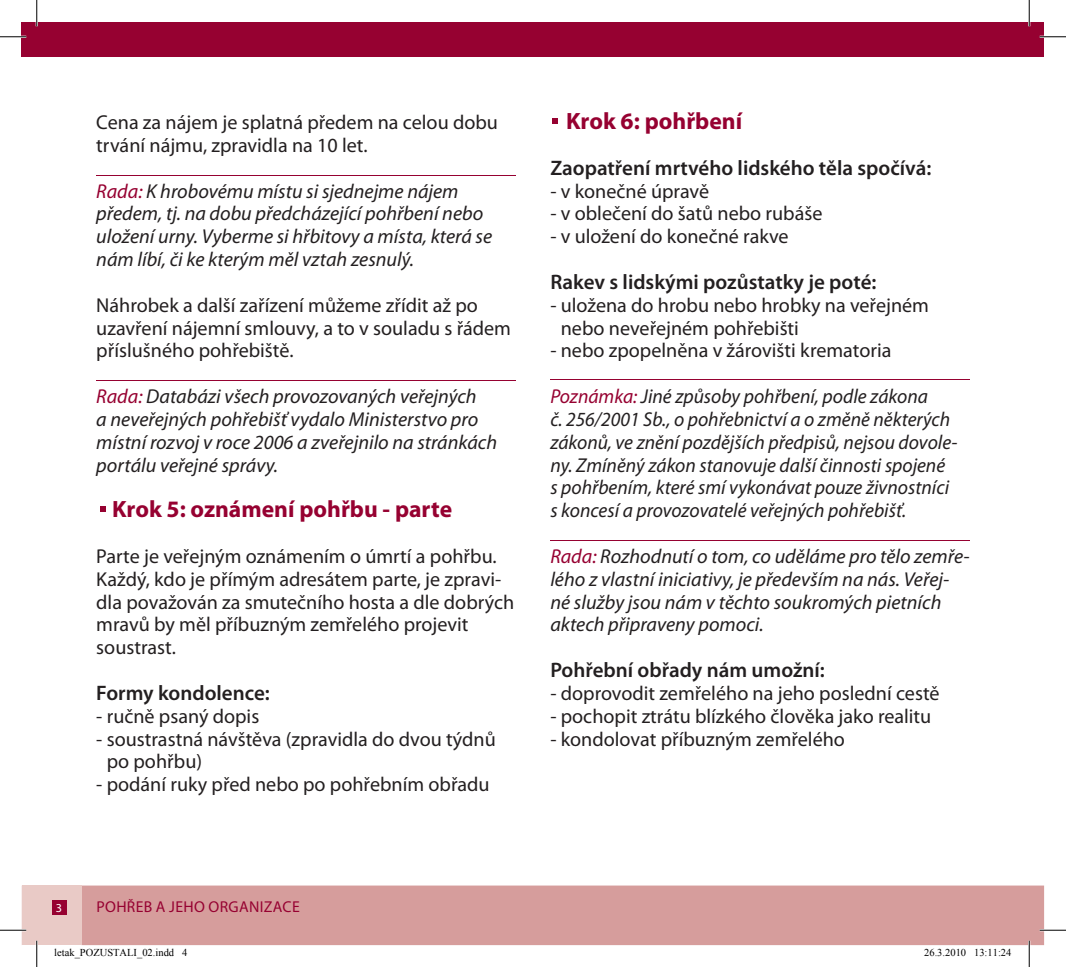
<style>
.page{position:relative;width:1066px;height:967px;background:#fff}
.page>*{position:absolute;margin:0;border:0;box-sizing:border-box;transform-origin:0 0}
.t1{font:700 23.62px "Myriad Pro";color:#960131}
.t2{font:600 21px "Myriad Pro";color:#231f20}
.t3{font:italic 20.12px/22.8px "Myriad Pro";color:#231f20}
.t4{font:20.12px/22.8px "Myriad Pro";color:#231f20}
.t5{font:15.75px "Myriad Pro";letter-spacing:.02em;color:#960131}
.t6{font:12.25px "Myriad Pro";color:#fff}
.t7{font:10.5px "Times New Roman";color:#000}
.s1{color:#960131}
</style>
<div class="page">
<div style="left:22px;top:22px;width:1022px;height:35px;background:#960131"></div>
<div style="left:81px;top:885px;width:963px;height:60px;background:#d69d9c"></div>
<div style="left:22px;top:885px;width:59px;height:60px;background:#e9cac6"></div>
<div style="left:52px;top:900px;width:15px;height:15px;background:#960131"></div>
<hr style="left:96px;top:380px;width:420px;height:1px;background:#960131">
<hr style="left:96px;top:175px;width:420px;height:1px;background:#960131">
<hr style="left:550px;top:540px;width:419px;height:1px;background:#960131">
<hr style="left:550px;top:379px;width:419px;height:1px;background:#960131">
<svg style="left:100px;top:506px;width:6px;height:6px"></svg>
<svg style="left:552px;top:118px;width:6px;height:6px"></svg>
<hr style="left:0;top:36px;width:26px;height:2px;background:#fff">
<hr style="left:1039px;top:36px;width:27px;height:2px;background:#fff">
<hr style="left:0;top:929px;width:26px;height:2px;background:#fff">
<hr style="left:1039px;top:929px;width:27px;height:2px;background:#fff">
<hr style="left:36px;top:0;width:2px;height:26px;background:#fff">
<hr style="left:36px;top:940px;width:2px;height:26px;background:#fff">
<hr style="left:1028px;top:0;width:2px;height:26px;background:#fff">
<hr style="left:1028px;top:940px;width:2px;height:26px;background:#fff">
<svg style="left:0;top:36px;width:26px;height:1px"></svg>
<svg style="left:1039px;top:36px;width:27px;height:1px"></svg>
<svg style="left:0;top:929px;width:26px;height:1px"></svg>
<svg style="left:1039px;top:929px;width:27px;height:1px"></svg>
<svg style="left:36px;top:0;width:1px;height:26px"></svg>
<svg style="left:36px;top:940px;width:1px;height:26px"></svg>
<svg style="left:1029px;top:0;width:1px;height:26px"></svg>
<svg style="left:1029px;top:940px;width:1px;height:26px"></svg>
<p class="t4" style="left:96px;top:111px;width:403px">Cena za nájem je splatná předem na celou dobu trvání nájmu, zpravidla na 10 let.</p>
<p class="t3" style="left:96px;top:179px;width:397px"><span class="s1">Rada:</span> K hrobovému místu si sjednejme nájem předem, tj. na dobu předcházející pohřbení nebo uložení urny. Vyberme si hřbitovy a místa, která se nám líbí, či ke kterým měl vztah zesnulý.</p>
<p class="t4" style="left:96px;top:293px;width:416px">Náhrobek a další zařízení můžeme zřídit až po uzavření nájemní smlouvy, a to v souladu s řádem příslušného pohřebiště.</p>
<p class="t3" style="left:96px;top:384px;width:402px"><span class="s1">Rada:</span> Databázi všech provozovaných veřejných<br>a neveřejných pohřebišť vydalo Ministerstvo pro místní rozvoj v roce 2006 a zveřejnilo na stránkách portálu veřejné správy.</p>
<p class="t1" style="left:112px;top:494px;width:341px">Krok 5: oznámení pohřbu - parte</p>
<p class="t4" style="left:96px;top:544px;width:419px">Parte je veřejným oznámením o úmrtí a pohřbu.<br>Každý, kdo je přímým adresátem parte, je zpravi&shy;dla považován za smutečního hosta a dle dobrých mravů by měl příbuzným zemřelého projevit soustrast.</p>
<p class="t2" style="left:96px;top:679px;width:175px">Formy kondolence:</p>
<p class="t4" style="left:96px;top:704px;width:164px">- ručně psaný dopis</p>
<p class="t4" style="left:107px;top:727px;width:390px;text-indent:-10px">- soustrastná návštěva (zpravidla do dvou týdnů po pohřbu)</p>
<p class="t4" style="left:96px;top:772px;width:395px">- podání ruky před nebo po pohřebním obřadu</p>
<p class="t1" style="left:566px;top:106px;width:178px">Krok 6: pohřbení</p>
<p class="t2" style="left:550px;top:154px;width:382px">Zaopatření mrtvého lidského těla spočívá:</p>
<p class="t4" style="left:550px;top:179px;width:160px">- v konečné úpravě</p>
<p class="t4" style="left:550px;top:202px;width:274px">- v oblečení do šatů nebo rubáše</p>
<p class="t4" style="left:550px;top:225px;width:240px">- v uložení do konečné rakve</p>
<p class="t2" style="left:550px;top:268px;width:328px">Rakev s lidskými pozůstatky je poté:</p>
<p class="t4" style="left:561px;top:293px;width:370px;text-indent:-10px">- uložena do hrobu nebo hrobky na veřejném nebo neveřejném pohřebišti</p>
<p class="t4" style="left:550px;top:339px;width:343px">- nebo zpopelněna v žárovišti krematoria</p>
<p class="t3" style="left:550px;top:384px;width:408px"><span class="s1">Poznámka:</span> Jiné způsoby pohřbení, podle zákona<br>č. 256/2001 Sb., o pohřebnictví a o změně některých zákonů, ve znění pozdějších předpisů, nejsou dovole&shy;ny. Zmíněný zákon stanovuje další činnosti spojené s pohřbením, které smí vykonávat pouze živnostníci s koncesí a provozovatelé veřejných pohřebišť.</p>
<p class="t3" style="left:550px;top:544px;width:421px"><span class="s1">Rada:</span> Rozhodnutí o tom, co uděláme pro tělo zemře&shy;lého z vlastní iniciativy, je především na nás. Veřej&shy;né služby jsou nám v těchto soukromých pietních aktech připraveny pomoci.</p>
<p class="t2" style="left:550px;top:656px;width:276px">Pohřební obřady nám umožní:</p>
<p class="t4" style="left:550px;top:681px;width:391px">- doprovodit zemřelého na jeho poslední cestě</p>
<p class="t4" style="left:550px;top:704px;width:382px">- pochopit ztrátu blízkého člověka jako realitu</p>
<p class="t4" style="left:550px;top:727px;width:296px">- kondolovat příbuzným zemřelého</p>
<p class="t6" style="left:56px;top:900px;width:8px">3</p>
<p class="t5" style="left:96px;top:897px;width:205px">POHŘEB A JEHO ORGANIZACE</p>
<p class="t7" style="left:54px;top:945px;width:134px">letak_POZUSTALI_02.indd 4</p>
<p class="t7" style="left:924px;top:945px;width:89px">26.3.2010 13:11:24</p>
</div>
